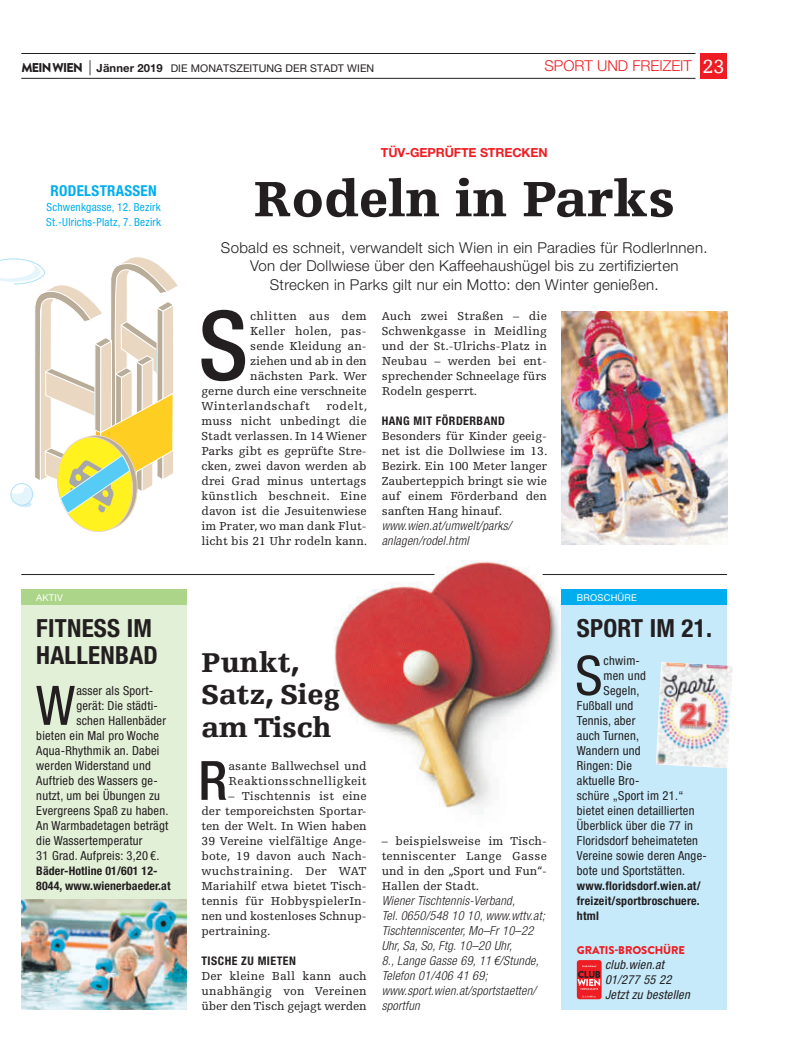
<style>
.page{position:relative;width:798px;height:1063px;background:#fff}
.page>*{position:absolute;margin:0;border:0;box-sizing:border-box;transform-origin:0 0}
.t1{font:500 condensed 96.25px "Helvetica Neue LT Pro";color:#231f20}
.t2{font:condensed 54.5px "Helvetica Neue LT Pro";color:#231f20}
.t3{font:500 condensed 54.25px "Helvetica Neue LT Pro";color:#231f20}
.t4{font:900 52.5px "Egyptienne FLT Std";color:#231f20}
.t5{font:900 28.75px/32.5px "Egyptienne FLT Std";color:#231f20}
.t6{font:700 condensed 25px/27.5px "Helvetica Neue LT Pro";letter-spacing:.01em;color:#231f20}
.t7{font:300 15px/18.8px "Helvetica Neue LT Pro";letter-spacing:.02em;color:#231f20;text-align:center}
.t8{font:300 15px "Helvetica Neue LT Pro";color:#ee1d23}
.t9{font:700 condensed 15px "Helvetica Neue LT Pro";letter-spacing:.02em;color:#00aeef}
.t10{font:condensed 12.5px "Helvetica Neue LT Pro";letter-spacing:.02em;color:#231f20}
.t11{font:italic 300 condensed 12.5px/15px "Helvetica Neue LT Pro";letter-spacing:.02em;color:#231f20}
.t12{font:italic condensed 12.5px/15px "Helvetica Neue LT Pro";letter-spacing:.02em;color:#231f20}
.t13{font:700 12.5px "Helvetica Neue LT Pro";letter-spacing:-.01em;color:#ee1d23}
.t14{font:12.25px/15px "Egyptienne FLT Std";color:#231f20;text-align:justify}
.t15{font:12.25px/15px "Egyptienne FLT Std";letter-spacing:.025em;color:#231f20}
.t16{font:12.25px "Egyptienne FLT Std";letter-spacing:.02em;color:#231f20}
.t17{font:12.25px "Egyptienne FLT Std";letter-spacing:.04em;color:#231f20}
.t18{font:700 condensed 11.88px/15px "Helvetica Neue LT Pro";letter-spacing:.02em;color:#231f20}
.t19{font:700 condensed 11.88px "Helvetica Neue LT Pro";letter-spacing:.04em;color:#231f20}
.t20{font:condensed 11.25px/15px "Helvetica Neue LT Pro";letter-spacing:.02em;color:#00aeef}
.t21{font:900 11.25px "Brandon Text";letter-spacing:-.01em;color:#ee1d23}
.t22{font:10.62px "Helvetica Neue LT Pro";letter-spacing:.01em;color:#231f20}
.t23{font:9.38px "Helvetica Neue LT Pro";letter-spacing:.02em;color:#fff}
.s1{font-family:"Brandon Text";font-weight:900;font-size:12.75px}
.s2{font-weight:300;font-size:15px}
.s3{font-weight:700;font-size:11.25px}
.s4{font-family:"Egyptienne FLT Std";font-weight:400;font-size:20px;color:#fff}
</style>
<div class="page">
<div style="left:699px;top:53px;width:27px;height:26px;background:#ee1d23"></div>
<hr style="left:21px;top:53px;width:674px;height:1px;background:#231f20">
<hr style="left:21px;top:78px;width:674px;height:1px;background:#231f20">
<img style="left:334px;top:561px;width:229px;height:247px">
<hr style="left:21px;top:574px;width:413px;height:1px;background:#231f20">
<div style="left:21px;top:590px;width:165px;height:420px;background:#e3f0d8"></div>
<div style="left:561px;top:590px;width:165px;height:420px;background:#c6eafa"></div>
<div style="left:561px;top:590px;width:165px;height:15px;background:#00aeef"></div>
<div style="left:21px;top:590px;width:165px;height:15px;background:#acd589"></div>
<img style="left:561px;top:312px;width:165px;height:233px">
<img style="left:656px;top:662px;width:76px;height:106px">
<hr style="left:542px;top:574px;width:184px;height:1px;background:#231f20">
<img style="left:21px;top:899px;width:165px;height:111px">
<div style="left:576px;top:960px;width:25px;height:39px;background:#ee1d23;border-radius:3px"></div>
<svg style="left:577px;top:966px;width:23px;height:32px"></svg>
<svg style="left:0;top:53px;width:180px;height:479px"></svg>
<div style="left:10px;top:483px;width:23px;height:23px;border:1px solid #ade1f9;border-radius:50%"></div>
<p class="t22" style="left:21px;top:64px;width:354px"><span class="s1">MEIN WIEN</span> <span class="s2">|</span> <span class="s3">Jänner 2019</span> DIE MONATSZEITUNG DER STADT WIEN</p>
<p class="t8" style="left:544px;top:61px;width:182px">SPORT UND FREIZEIT <span class="s4">23</span></p>
<p class="t9" style="left:51px;top:186px;width:108px">RODELSTRASSEN</p>
<p class="t20" style="left:46px;top:201px;width:116px">Schwenkgasse, 12. Bezirk<br>St.-Ulrichs-Platz, 7. Bezirk</p>
<p class="t13" style="left:380px;top:148px;width:168px">TÜV-GEPRÜFTE STRECKEN</p>
<h3 class="t4" style="left:254px;top:179px;width:422px">Rodeln in Parks</h3>
<p class="t7" style="left:221px;top:239px;width:488px">Sobald es schneit, verwandelt sich Wien in ein Paradies für RodlerInnen.<br>Von der Dollwiese über den Kaffeehaushügel bis zu zertifizierten<br>Strecken in Parks gilt nur ein Motto: den Winter genießen.</p>
<h1 class="t1" style="left:198px;top:311px;width:51px">S</h1>
<p class="t15" style="left:250px;top:309px;width:118px">chlitten aus dem</p>
<p class="t14" style="left:381px;top:309px;width:167px">Auch zwei Straßen – die Schwenkgasse in Meidling und der St.-Ulrichs-Platz in Neubau – werden bei ent&shy;sprechender Schneelage fürs Rodeln gesperrt.</p>
<p class="t19" style="left:381px;top:416px;width:125px">HANG MIT FÖRDERBAND</p>
<p class="t14" style="left:381px;top:429px;width:167px">Besonders für Kinder geeig&shy;net ist die Dollwiese im 13.<br>Bezirk. Ein 100 Meter langer Zauberteppich bringt sie wie auf einem Förderband den sanften Hang hinauf.</p>
<p class="t11" style="left:381px;top:519px;width:131px">www.wien.at/umwelt/parks/ anlagen/rodel.html</p>
<p class="t16" style="left:250px;top:326px;width:118px">Keller holen, pas-</p>
<p class="t14" style="left:250px;top:339px;width:118px">sende Kleidung an-</p>
<p class="t14" style="left:250px;top:354px;width:118px">ziehen und ab in den</p>
<p class="t14" style="left:250px;top:369px;width:118px">nächsten Park. Wer</p>
<p class="t14" style="left:201px;top:384px;width:167px">gerne durch eine verschneite</p>
<p class="t17" style="left:201px;top:401px;width:110px">Winterlandschaft</p>
<p class="t14" style="left:201px;top:399px;width:167px;text-indent:125px">rodelt, muss nicht unbedingt die Stadt verlassen. In 14 Wiener Parks gibt es geprüfte Stre&shy;cken, zwei davon werden ab drei Grad minus untertags künstlich beschneit. Eine davon ist die Jesuitenwiese im Prater, wo man dank Flut&shy;licht bis 21 Uhr rodeln kann.</p>
<p class="t23" style="left:36px;top:594px;width:28px">AKTIV</p>
<p class="t23" style="left:576px;top:594px;width:61px">BROSCHÜRE</p>
<h3 class="t6" style="left:36px;top:616px;width:123px">FITNESS IM<br>HALLENBAD</h3>
<h2 class="t2" style="left:36px;top:686px;width:41px">W</h2>
<p class="t10" style="left:76px;top:686px;width:78px">asser als Sport-</p>
<p class="t10" style="left:76px;top:701px;width:83px">gerät: Die städti-</p>
<p class="t10" style="left:76px;top:716px;width:91px">schen Hallenbäder</p>
<p class="t10" style="left:36px;top:731px;width:124px">bieten ein Mal pro Woche</p>
<p class="t10" style="left:36px;top:746px;width:125px">Aqua-Rhythmik an. Dabei</p>
<p class="t10" style="left:36px;top:761px;width:116px">werden Widerstand und</p>
<p class="t10" style="left:36px;top:776px;width:123px">Auftrieb des Wassers ge-</p>
<p class="t10" style="left:36px;top:791px;width:125px">nutzt, um bei Übungen zu</p>
<p class="t10" style="left:36px;top:806px;width:134px">Evergreens Spaß zu haben.</p>
<p class="t10" style="left:36px;top:821px;width:134px">An Warmbadetagen beträgt</p>
<p class="t10" style="left:36px;top:836px;width:108px">die Wassertemperatur</p>
<p class="t10" style="left:36px;top:851px;width:125px">31 Grad. Aufpreis: 3,20 €.</p>
<p class="t18" style="left:36px;top:864px;width:136px">Bäder-Hotline 01/601 12-<br>8044, www.wienerbaeder.at</p>
<h3 class="t5" style="left:201px;top:649px;width:139px">Punkt,<br>Satz, Sieg am Tisch</h3>
<h3 class="t3" style="left:198px;top:761px;width:31px">R</h3>
<p class="t15" style="left:228px;top:759px;width:140px">asante Ballwechsel und<br>Reaktionsschnelligkeit</p>
<p class="t14" style="left:201px;top:789px;width:167px;text-indent:27px">– Tischtennis ist eine der temporeichsten Sportar&shy;ten der Welt. In Wien haben 39 Vereine vielfältige Ange&shy;bote, 19 davon auch Nach&shy;wuchstraining. Der WAT Mariahilf etwa bietet Tisch&shy;tennis für HobbyspielerIn&shy;nen und kosten loses Schnup&shy;pertraining.</p>
<p class="t19" style="left:201px;top:956px;width:96px">TISCHE ZU MIETEN</p>
<p class="t14" style="left:201px;top:969px;width:167px">Der kleine Ball kann auch unabhängig von Vereinen über den Tisch gejagt werden</p>
<p class="t14" style="left:381px;top:834px;width:167px">– beispielsweise im Tisch&shy;tenniscenter Lange Gasse und in den „Sport und Fun“- Hallen der Stadt.</p>
<p class="t11" style="left:381px;top:894px;width:165px">Wiener Tischtennis-Verband,<br>Tel. 0650/548 10 10, www.wttv.at;<br>Tischtenniscenter, Mo–Fr 10–22<br>Uhr, Sa, So, Ftg. 10–20 Uhr,<br>8., Lange Gasse 69, 11 €/Stunde,<br>Telefon 01/406 41 69; www.sport.wien.at/sportstaetten/ sportfun</p>
<h3 class="t6" style="left:576px;top:616px;width:136px">SPORT IM 21.</h3>
<h2 class="t2" style="left:575px;top:656px;width:29px">S</h2>
<p class="t10" style="left:603px;top:656px;width:38px">chwim-</p>
<p class="t10" style="left:603px;top:671px;width:44px">men und</p>
<p class="t10" style="left:603px;top:686px;width:37px">Segeln,</p>
<p class="t10" style="left:576px;top:701px;width:58px">Fußball und</p>
<p class="t10" style="left:576px;top:716px;width:60px">Tennis, aber</p>
<p class="t10" style="left:576px;top:731px;width:64px">auch Turnen,</p>
<p class="t10" style="left:576px;top:746px;width:65px">Wandern und</p>
<p class="t10" style="left:576px;top:761px;width:57px">Ringen: Die</p>
<p class="t10" style="left:576px;top:776px;width:64px">aktuelle Bro-</p>
<p class="t10" style="left:576px;top:791px;width:108px">schüre „Sport im 21.“</p>
<p class="t10" style="left:576px;top:806px;width:119px">bietet einen detaillierten</p>
<p class="t10" style="left:576px;top:821px;width:118px">Überblick über die 77 in</p>
<p class="t10" style="left:576px;top:836px;width:123px">Floridsdorf beheimateten</p>
<p class="t10" style="left:576px;top:851px;width:131px">Vereine sowie deren Ange-</p>
<p class="t10" style="left:576px;top:866px;width:110px">bote und Sportstätten.</p>
<p class="t18" style="left:576px;top:879px;width:125px;text-align:justify">www.floridsdorf.wien.at/ freizeit/sportbroschuere. html</p>
<p class="t21" style="left:576px;top:946px;width:110px">GRATIS-BROSCHÜRE</p>
<p class="t12" style="left:605px;top:958px;width:86px">club.wien.at<br>01/277 55 22<br>Jetzt zu bestellen</p>
</div>
